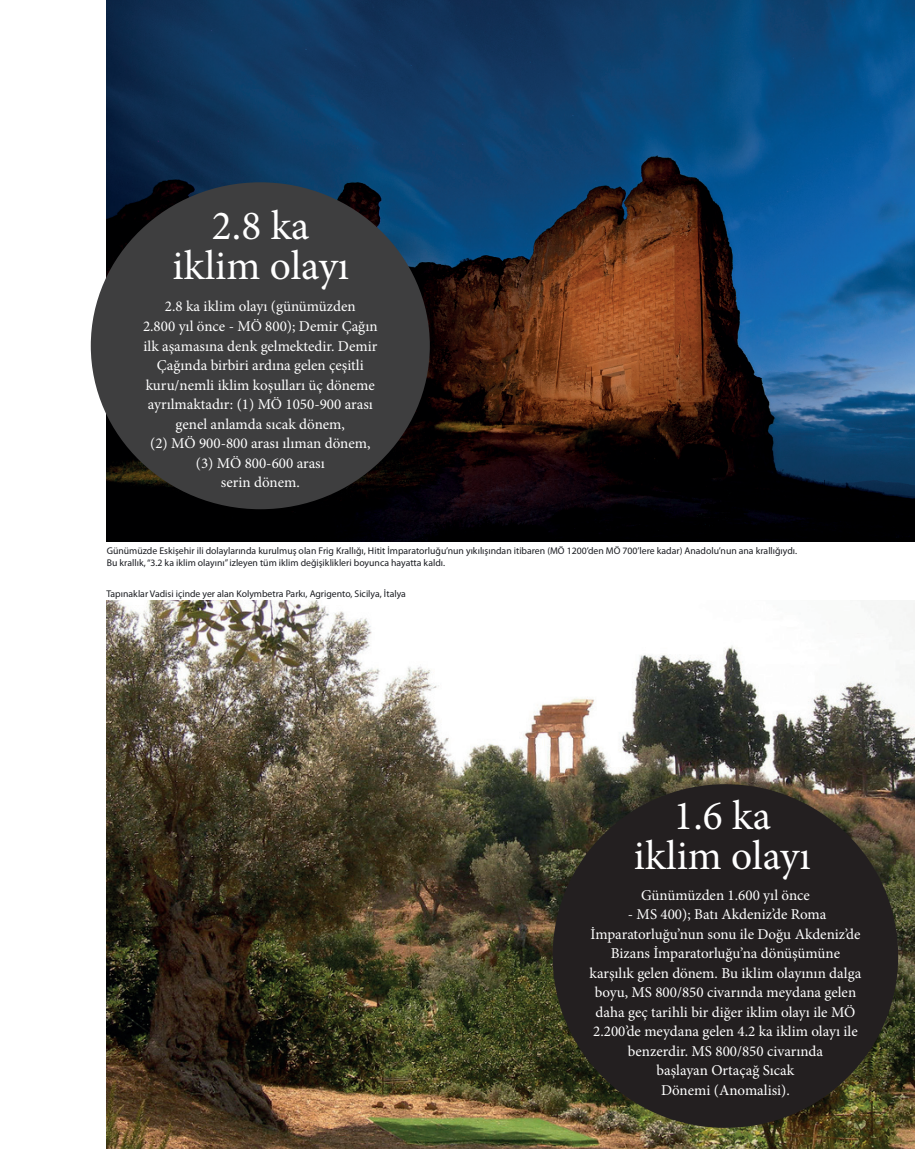
<style>
.page{position:relative;width:915px;height:1149px;background:#fff}
.page>*{position:absolute;margin:0;border:0;box-sizing:border-box;transform-origin:0 0}
.t1{font:41.4px/40.5px "Minion Pro";color:#fff;text-align:center}
.t2{font:15px/19.5px "Minion Pro";color:#fff;text-align:center}
.t3{font:9.75px/11.2px "Myriad Pro";color:#1a1c21}
</style>
<div class="page">
<img style="left:106px;top:600px;width:808px;height:548px">
<div style="left:552px;top:784px;width:345px;height:343px;background:#231f20;border-radius:50%"></div>
<img style="left:106px;top:0;width:808px;height:541px">
<div style="left:91px;top:182px;width:338px;height:327px;background:#3e3e3f;border-radius:50%"></div>
<h1 class="t1" style="left:172px;top:205px;width:178px">2.8 ka iklim olayı</h1>
<p class="t2" style="left:143px;top:297px;width:236px">2.8 ka iklim olayı (günümüzden<br>2.800 yıl önce - MÖ 800); Demir Çağın ilk aşamasına denk gelmektedir. Demir<br>Çağında birbiri ardına gelen çeşitli kuru/nemli iklim koşulları üç döneme ayrılmaktadır: (1) MÖ 1050-900 arası genel anlamda sıcak dönem,<br>(2) MÖ 900-800 arası ılıman dönem, (3) MÖ 800-600 arası<br>serin dönem.</p>
<p class="t3" style="left:107px;top:545px;width:691px">Günümüzde Eskişehir ili dolaylarında kurulmuş olan Frig Krallığı, Hitit İmparatorluğu’nun yıkılışından itibaren (MÖ 1200’den MÖ 700’lere kadar) Anadolu’nun ana krallığıydı.<br>Bu krallık, “3.2 ka iklim olayını” izleyen tüm iklim değişiklikleri boyunca hayatta kaldı.</p>
<p class="t3" style="left:106px;top:588px;width:301px">Tapınaklar Vadisi içinde yer alan Kolymbetra Parkı, Agrigento, Sicilya, İtalya</p>
<h1 class="t1" style="left:633px;top:795px;width:178px">1.6 ka iklim olayı</h1>
<p class="t2" style="left:640px;top:884px;width:170px">Günümüzden 1.600 yıl önce</p>
<p class="t2" style="left:589px;top:904px;width:273px">- MS 400); Batı Akdeniz’de Roma İmparatorluğu’nun sonu ile Doğu Akdeniz’de Bizans İmparatorluğu’na dönüşümüne karşılık gelen dönem. Bu iklim olayının dalga boyu, MS 800/850 civarında meydana gelen daha geç tarihli bir diğer iklim olayı ile MÖ 2.200’de meydana gelen 4.2 ka iklim olayı ile benzerdir. MS 800/850 civarında<br>başlayan Ortaçağ Sıcak<br>Dönemi (Anomalisi).</p>
</div>
